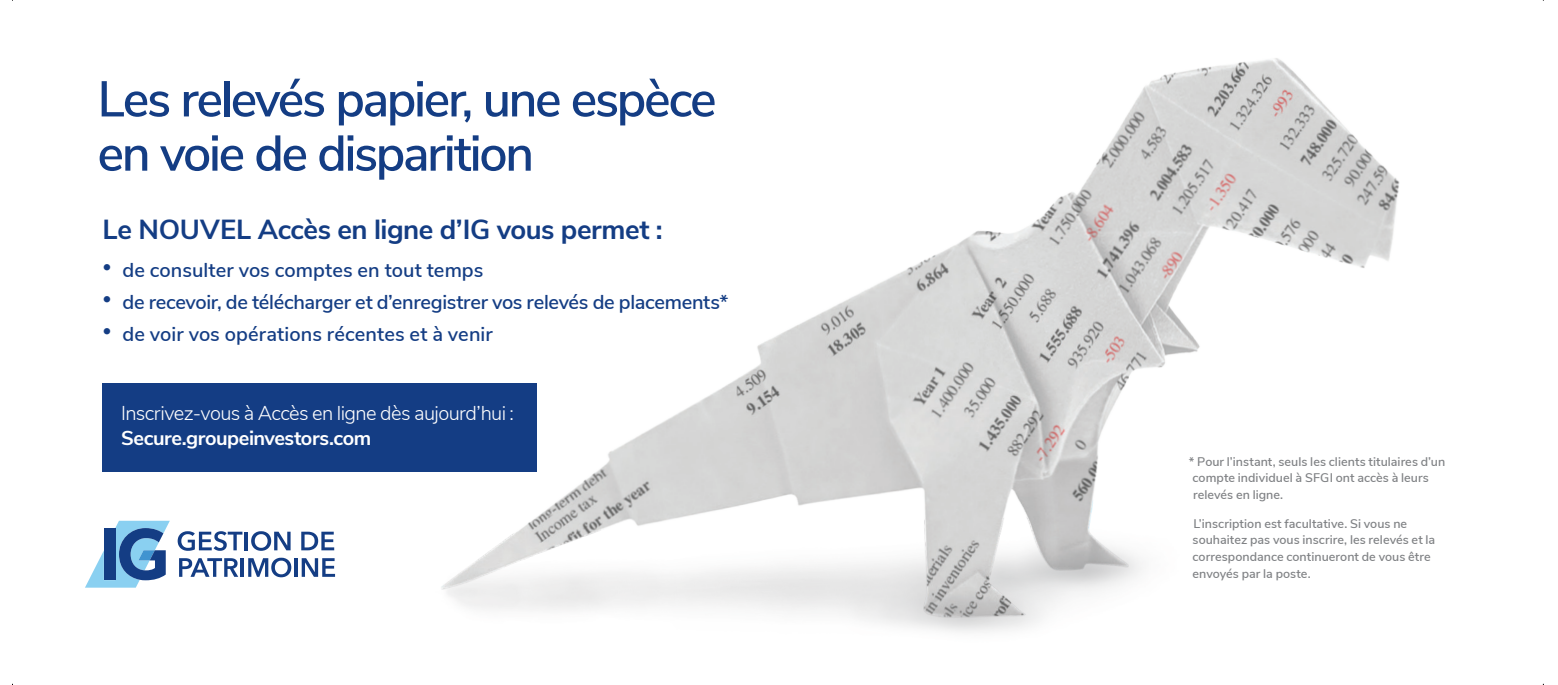
<style>
.page{position:relative;width:1558px;height:685px;background:#fff}
.page>*{position:absolute;margin:0;border:0;box-sizing:border-box;transform-origin:0 0}
.MAIN_Headline{font:600 50px/54.2px "Nunito Sans";letter-spacing:-.045em;color:#143d84}
.Intro_Copy{font:700 27.5px "Nunito Sans";letter-spacing:-.015em;color:#143d84}
.t1{font:600 20px "Nunito Sans";letter-spacing:-.005em;color:#143d84}
.MAIN_Headline-2{font:300 20px "Nunito Sans";letter-spacing:-.03em;color:#fff}
.MAIN_Headline-3{font:700 20px "Nunito Sans";letter-spacing:-.025em;color:#fff}
.Intro_Copy-2{font:600 12.5px/17px "Nunito Sans";letter-spacing:.005em;color:#808285}
</style>
<div class="page">
<svg style="left:178px;top:531px;width:64px;height:19px"></svg>
<hr style="left:244px;top:531px;width:4px;height:19px;background:#143d84">
<svg style="left:251px;top:531px;width:39px;height:19px"></svg>
<svg style="left:301px;top:531px;width:33px;height:19px"></svg>
<svg style="left:179px;top:558px;width:59px;height:18px"></svg>
<hr style="left:241px;top:558px;width:3px;height:18px;background:#143d84">
<svg style="left:248px;top:557px;width:43px;height:20px"></svg>
<hr style="left:294px;top:558px;width:3px;height:18px;background:#143d84">
<svg style="left:302px;top:558px;width:33px;height:18px"></svg>
<svg style="left:85px;top:520px;width:85px;height:67px"></svg>
<div style="left:104px;top:528px;width:11px;height:52px;background:#143d84"></div>
<img style="left:414px;top:58px;width:986px;height:575px">
<div style="left:102px;top:383px;width:434px;height:88px;background:#143d84"></div>
<p class="MAIN_Headline" style="left:97px;top:69px;width:620px">Les relevés papier, une espèce en voie de disparition</p>
<p class="Intro_Copy" style="left:102px;top:209px;width:561px">Le NOUVEL Accès en ligne d’IG vous permet :</p>
<p class="t1" style="left:102px;top:256px;width:382px"><sup>•</sup> de consulter vos comptes en tout temps</p>
<p class="t1" style="left:102px;top:287px;width:627px"><sup>•</sup> de recevoir, de télécharger et d’enregistrer vos relevés de placements*</p>
<p class="t1" style="left:102px;top:319px;width:391px"><sup>•</sup> de voir vos opérations récentes et à venir</p>
<p class="MAIN_Headline-2" style="left:121px;top:398px;width:394px">Inscrivez-vous à Accès en ligne dès aujourd’hui :</p>
<p class="MAIN_Headline-3" style="left:121px;top:423px;width:252px">Secure.groupeinvestors.com</p>
<p class="Intro_Copy-2" style="left:1192px;top:452px;width:254px;text-indent:-4px">* Pour l’instant, seuls les clients titulaires d’un compte individuel à SFGI ont accès à leurs relevés en ligne.</p>
<p class="Intro_Copy-2" style="left:1192px;top:513px;width:244px">L’inscription est facultative. Si vous ne souhaitez pas vous inscrire, les relevés et la correspondance continueront de vous être envoyés par la poste.</p>
</div>
